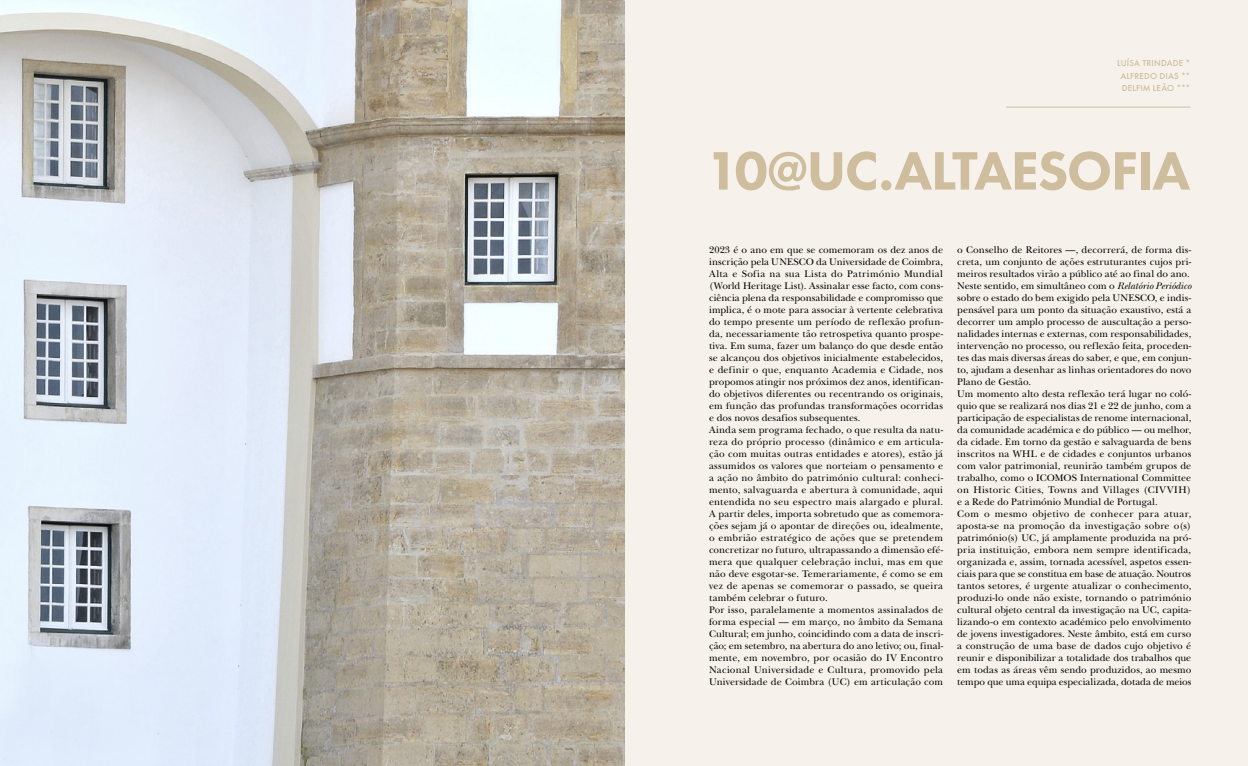
<style>
.page{position:relative;width:1248px;height:766px;background:#fff}
.page>*{position:absolute;margin:0;border:0;box-sizing:border-box;transform-origin:0 0}
.t1{font:800 56px "Futura PT";letter-spacing:-.025em;color:#cebe9e}
.t2{font:10px/12px "New Baskerville Std";letter-spacing:.01em;color:#000}
.t3{font:500 9px/12.5px "Futura PT";letter-spacing:.025em;color:#cebe9e;text-align:center}
.s1{font-style:italic}
</style>
<div class="page">
<div style="left:0;top:0;width:1247px;height:765px;background:#f6f2eb"></div>
<img style="left:0;top:0;width:624px;height:765px">
<hr style="left:1006px;top:107px;width:184px;height:1px;background:#cebe9e">
<p class="t3" style="left:1117px;top:57px;width:75px">LUÍSA TRINDADE *<br>ALFREDO DIAS **<br>DELFIM LEÃO ***</p>
<h1 class="t1" style="left:706px;top:136px;width:485px">10@UC.ALTAESOFIA</h1>
<p class="t2" style="left:709px;top:244px;width:235px">2023 é o ano em que se comemoram os dez anos de inscrição pela UNESCO da Universidade de Coimbra, Alta e Sofia na sua Lista do Património Mundial (World Heritage List). Assinalar esse facto, com cons&shy;ciência plena da responsabilidade e compromisso que implica, é o mote para associar à vertente celebrativa do tempo presente um período de reflexão profun&shy;da, necessariamente tão retrospetiva quanto prospe&shy;tiva. Em suma, fazer um balanço do que desde então se alcançou dos objetivos inicialmente estabelecidos, e definir o que, enquanto Academia e Cidade, nos propomos atingir nos próximos dez anos, identifican&shy;do objetivos diferentes ou recentrando os originais, em função das profundas transformações ocorridas e dos novos desafios subsequentes.<br>Ainda sem programa fechado, o que resulta da natu&shy;reza do próprio processo (dinâmico e em articula&shy;ção com muitas outras entidades e atores), estão já assumidos os valores que norteiam o pensamento e a ação no âmbito do património cultural: conheci&shy;mento, salvaguarda e abertura à comunidade, aqui entendida no seu espectro mais alargado e plural.<br>A partir deles, importa sobretudo que as comemora&shy;ções sejam já o apontar de direções ou, idealmente, o embrião estratégico de ações que se pretendem concretizar no futuro, ultrapassando a dimensão efé&shy;mera que qualquer celebração inclui, mas em que não deve esgotar-se. Temerariamente, é como se em vez de apenas se comemorar o passado, se queira também celebrar o futuro.<br>Por isso, paralelamente a momentos assinalados de forma especial — em março, no âmbito da Semana Cultural; em junho, coincidindo com a data de inscri&shy;ção; em setembro, na abertura do ano letivo; ou, final&shy;mente, em novembro, por ocasião do IV Encontro Nacional Universidade e Cultura, promovido pela Universidade de Coimbra (UC) em articulação com</p>
<p class="t2" style="left:957px;top:244px;width:235px">o Conselho de Reitores —, decorrerá, de forma dis&shy;creta, um conjunto de ações estruturantes cujos pri&shy;meiros resultados virão a público até ao final do ano.<br>Neste sentido, em simultâneo com o <span class="s1">Relatório Periódico </span>sobre o estado do bem exigido pela UNESCO, e indis&shy;pensável para um ponto da situação exaustivo, está a decorrer um amplo processo de auscultação a perso&shy;nalidades internas e externas, com responsabilidades, intervenção no processo, ou reflexão feita, proceden&shy;tes das mais diversas áreas do saber, e que, em conjun&shy;to, ajudam a desenhar as linhas orientadores do novo Plano de Gestão.<br>Um momento alto desta reflexão terá lugar no coló&shy;quio que se realizará nos dias 21 e 22 de junho, com a participação de especialistas de renome internacional, da comunidade académica e do público — ou melhor, da cidade. Em torno da gestão e salvaguarda de bens inscritos na WHL e de cidades e conjuntos urbanos com valor patrimonial, reunirão também grupos de trabalho, como o ICOMOS International Committee on Historic Cities, Towns and Villages (CIVVIH) e a Rede do Património Mundial de Portugal.<br>Com o mesmo objetivo de conhecer para atuar, aposta-se na promoção da investigação sobre o(s) património(s) UC, já amplamente produzida na pró&shy;pria instituição, embora nem sempre identificada, organizada e, assim, tornada acessível, aspetos essen&shy;ciais para que se constitua em base de atuação. Noutros tantos setores, é urgente atualizar o conhecimento, produzi-lo onde não existe, tornando o património cultural objeto central da investigação na UC, capita&shy;lizando-o em contexto académico pelo envolvimento de jovens investigadores. Neste âmbito, está em curso a construção de uma base de dados cujo objetivo é reunir e disponibilizar a totalidade dos trabalhos que em todas as áreas vêm sendo produzidos, ao mesmo tempo que uma equipa especializada, dotada de meios</p>
</div>
